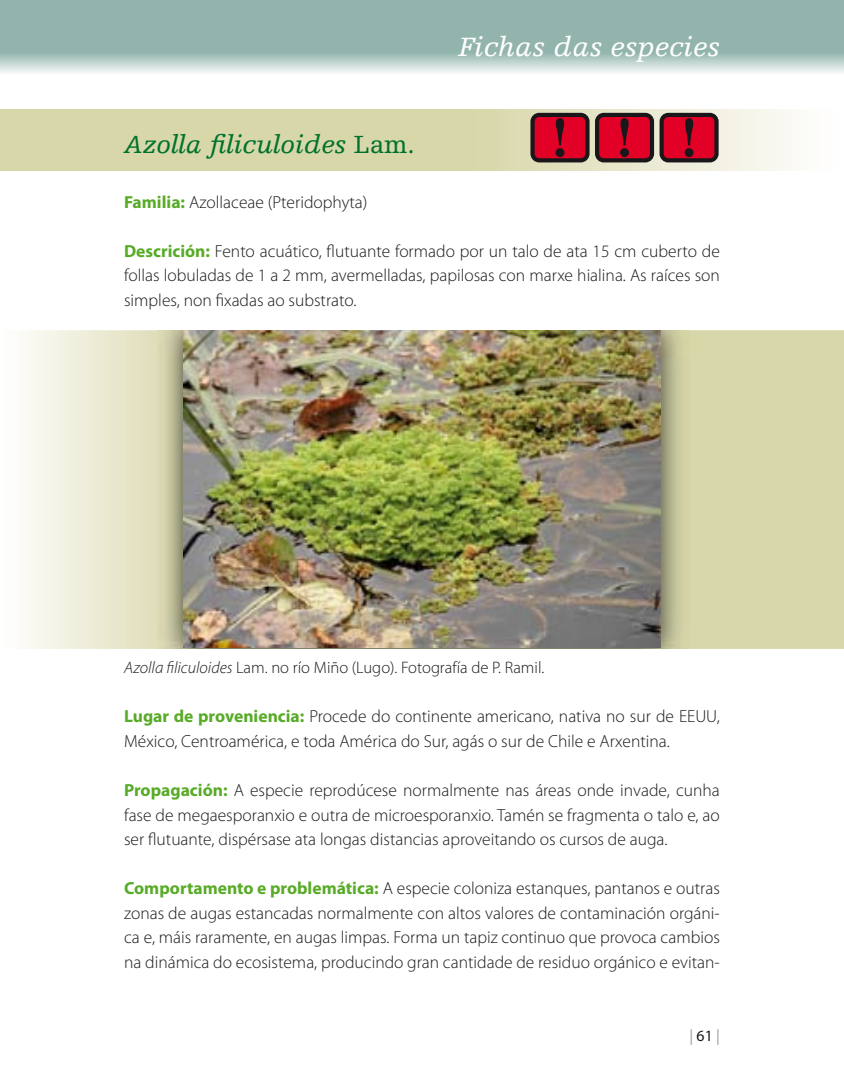
<style>
.page{position:relative;width:844px;height:1092px;background:#fff}
.page>*{position:absolute;margin:0;border:0;box-sizing:border-box;transform-origin:0 0}
.t1{font:italic 28px "Egyptienne FLT";letter-spacing:.01em;color:#fff}
.t2{font:italic 26.25px "Egyptienne FLT";color:#00722d}
.t3{font:300 17.5px/24.5px "Myriad Pro";color:#1a171b;text-align:justify}
.t4{font:300 16.62px "Myriad Pro";color:#1a171b}
.t5{font:15.75px "Myriad Pro";color:#9c9d9f}
.s1{font-style:normal}
.s2{font-weight:700;color:#58ab27}
.s3{font-style:italic}
.s4{color:#1a171b}
</style>
<div class="page">
<svg style="left:0;top:0;width:843px;height:73px;background:#9fbdb7"></svg>
<svg style="left:0;top:109px;width:795px;height:62px;background:#dcdbb3"></svg>
<svg style="left:27px;top:330px;width:816px;height:319px;background:#e1e0be"></svg>
<img style="left:157px;top:330px;width:532px;height:319px">
<img style="left:183px;top:330px;width:477px;height:317px">
<div style="left:530px;top:113px;width:59px;height:49px;background:linear-gradient(to right,#1a171b,#1a171b);border-radius:9px"></div>
<div style="left:534px;top:117px;width:51px;height:41px;background:#e20026;border-radius:5px"></div>
<svg style="left:555px;top:118px;width:9px;height:27px"></svg>
<div style="left:555px;top:148px;width:9px;height:9px;background:#1a171b;border-radius:50%"></div>
<div style="left:595px;top:113px;width:59px;height:49px;background:#1a171b;border-radius:9px"></div>
<div style="left:599px;top:117px;width:50px;height:41px;background:#e20026;border-radius:5px"></div>
<svg style="left:620px;top:118px;width:9px;height:27px"></svg>
<div style="left:620px;top:148px;width:9px;height:9px;background:#1a171b;border-radius:50%"></div>
<div style="left:659px;top:113px;width:59px;height:49px;background:linear-gradient(to right,#1a171b,#1a171b);border-radius:9px"></div>
<div style="left:663px;top:117px;width:51px;height:41px;background:#e20026;border-radius:5px"></div>
<svg style="left:685px;top:118px;width:8px;height:27px"></svg>
<div style="left:684px;top:148px;width:9px;height:9px;background:#1a171b;border-radius:50%"></div>
<p class="t1" style="left:458px;top:31px;width:263px">Fichas das especies</p>
<p class="t2" style="left:124px;top:130px;width:292px">Azolla filiculoides <span class="s1">Lam.</span></p>
<p class="t3" style="left:124px;top:189px;width:245px"><span class="s2">Familia:</span> Azollaceae (Pteridophyta)</p>
<p class="t3" style="left:124px;top:238px;width:597px"><span class="s2">Descrición:</span> Fento acuático, flutuante formado por un talo de ata 15 cm cuberto de follas lobuladas de 1 a 2 mm, avermelladas, papilosas con marxe hialina. As raíces son simples, non fixadas ao substrato.</p>
<p class="t4" style="left:124px;top:657px;width:421px"><span class="s3">Azolla filiculoides</span> Lam. no río Miño (Lugo). Fotografía de P. Ramil.</p>
<p class="t3" style="left:124px;top:704px;width:597px"><span class="s2">Lugar de proveniencia:</span> Procede do continente americano, nativa no sur de EEUU,<br>México, Centroamérica, e toda América do Sur, agás o sur de Chile e Arxentina.</p>
<p class="t3" style="left:124px;top:777px;width:597px"><span class="s2">Propagación:</span> A especie reprodúcese normalmente nas áreas onde invade, cunha fase de megaesporanxio e outra de microesporanxio. Tamén se fragmenta o talo e, ao ser flutuante, dispérsase ata longas distancias aproveitando os cursos de auga.</p>
<p class="t3" style="left:124px;top:875px;width:597px"><span class="s2">Comportamento e problemática:</span> A especie coloniza estanques, pantanos e outras zonas de augas estancadas normalmente con altos valores de contaminación orgáni&shy;ca e, máis raramente, en augas limpas. Forma un tapiz continuo que provoca cambios na dinámica do ecosistema, producindo gran cantidade de residuo orgánico e evitan-</p>
<p class="t5" style="left:689px;top:1025px;width:32px">| <span class="s4">61</span> |</p>
</div>
